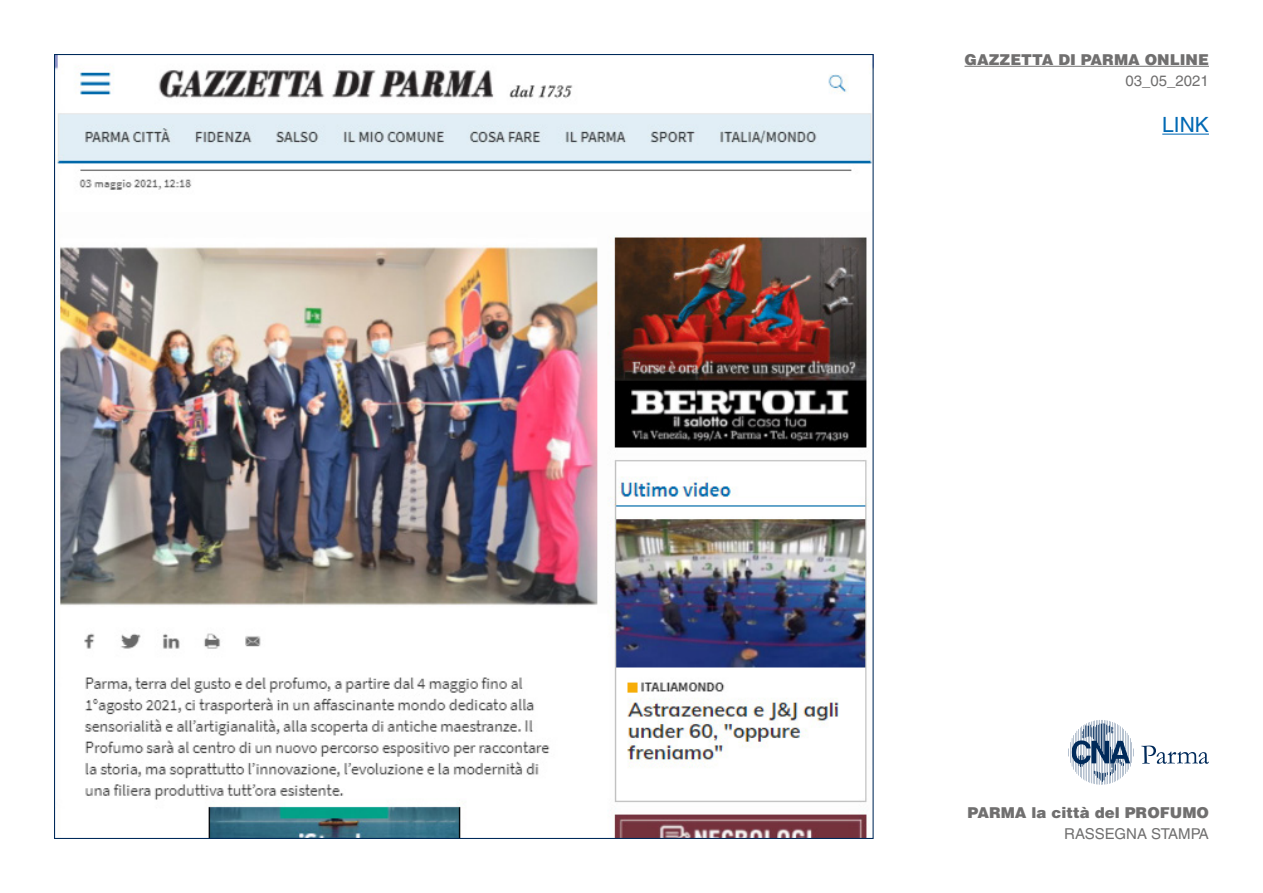
<style>
.page{position:relative;width:1263px;height:893px;background:#fff}
.page>*{position:absolute;margin:0;border:0;box-sizing:border-box;transform-origin:0 0}
.t1{font:21px "Helvetica LT Std";color:#0069b4}
.t2{font:900 15px "Helvetica LT Std";color:#706f6f}
.t3{font:15px "Helvetica LT Std";color:#706f6f}
</style>
<div class="page">
<hr style="left:964px;top:66px;width:245px;height:1px;background:#706f6f">
<svg style="left:1070px;top:720px;width:64px;height:65px"></svg>
<svg style="left:1141px;top:746px;width:68px;height:18px"></svg>
<hr style="left:1162px;top:134px;width:47px;height:1px;background:#0069b4">
<img style="left:56px;top:56px;width:816px;height:781px">
<p class="t2" style="left:964px;top:50px;width:246px">GAZZETTA DI PARMA ONLINE</p>
<p class="t3" style="left:1125px;top:72px;width:85px">03_05_2021</p>
<h1 class="t1" style="left:1162px;top:112px;width:48px">LINK</h1>
<p class="t2" style="left:967px;top:803px;width:243px">PARMA la città del PROFUMO</p>
<p class="t3" style="left:1064px;top:825px;width:146px">RASSEGNA STAMPA</p>
</div>
